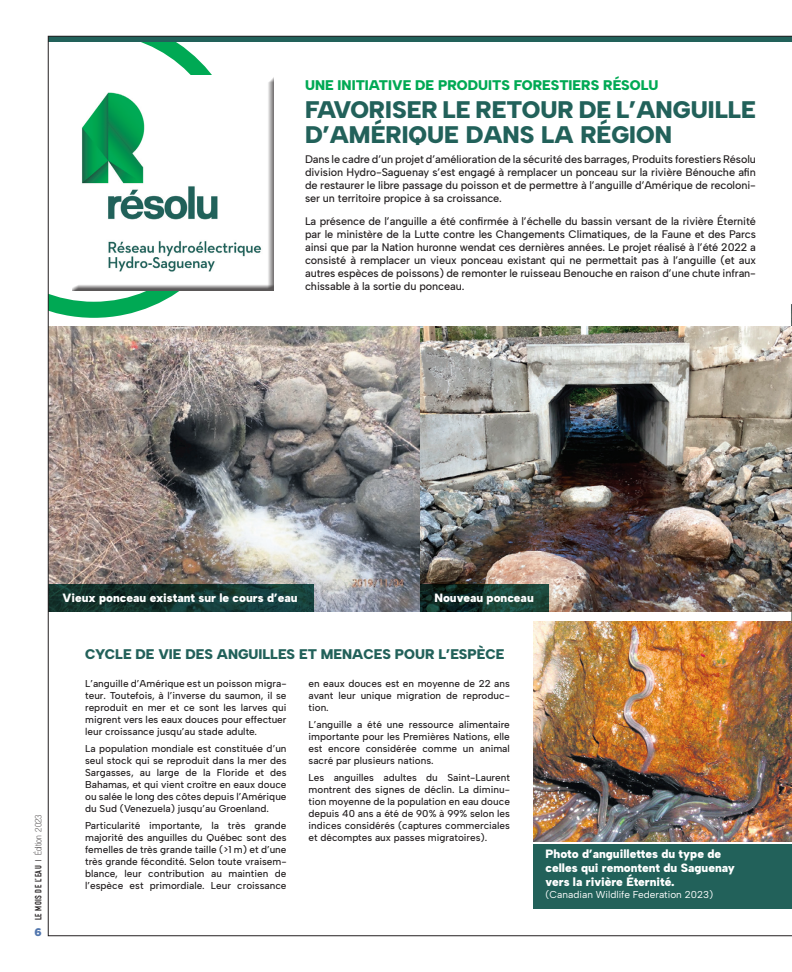
<style>
.page{position:relative;width:792px;height:972px;background:#fff}
.page>*{position:absolute;margin:0;border:0;box-sizing:border-box;transform-origin:0 0}
.t1{font:900 24px/25px "Albert Sans";color:#22615a}
.t2{font:900 14px "Albert Sans";color:#22615a}
.t3{font:900 14px "Albert Sans";color:#00a954}
.t4{font:900 12px/14px "Albert Sans";color:#fff}
.t5{font:500 11px/13px "Albert Sans";letter-spacing:-.01em;color:#231f20;text-align:justify}
.t6{font:900 11px "Gotham";color:#5176ae}
.t7{font:500 10px/12px "Albert Sans";color:#231f20;text-align:justify}
.t8{font:10px "Albert Sans";color:#fff}
.t9{font:9px "DIN Engschrift Std";letter-spacing:.05em;color:#231f20}
.s1{font-family:"Helvetica Neue LT Std";font-weight:100;font-stretch:condensed}
</style>
<div class="page">
<img style="left:48px;top:36px;width:744px;height:900px">
<h2 class="t3" style="left:305px;top:77px;width:355px">UNE INITIATIVE DE PRODUITS FORESTIERS RÉSOLU</h2>
<h1 class="t1" style="left:305px;top:97px;width:452px">FAVORISER LE RETOUR DE L’ANGUILLE<br>D’AMÉRIQUE DANS LA RÉGION</h1>
<p class="t5" style="left:305px;top:153px;width:452px">Dans le cadre d’un projet d’amélioration de la sécurité des barrages, Produits forestiers Résolu division Hydro-Saguenay s’est engagé à remplacer un ponceau sur la rivière Bénouche afin de restaurer le libre passage du poisson et de permettre à l’anguille d’Amérique de recoloni&shy;ser un territoire propice à sa croissance.</p>
<p class="t5" style="left:305px;top:215px;width:452px">La présence de l’anguille a été confirmée à l’échelle du bassin versant de la rivière Éternité par le ministère de la Lutte contre les Changements Climatiques, de la Faune et des Parcs ainsi que par la Nation huronne wendat ces dernières années. Le projet réalisé à l’été 2022 a consisté à remplacer un vieux ponceau existant qui ne permettait pas à l’anguille (et aux autres espèces de poissons) de remonter le ruisseau Benouche en raison d’une chute infran&shy;chissable à la sortie du ponceau.</p>
<p class="t9" style="left:33px;top:920px;width:108px;rotate:-90deg">LE MOIS DE L’EAU <span class="s1">Édition 2023</span></p>
<p class="t6" style="left:34px;top:924px;width:9px">6</p>
<p class="t4" style="left:62px;top:591px;width:237px">Vieux ponceau existant sur le cours d’eau</p>
<p class="t4" style="left:434px;top:591px;width:101px">Nouveau ponceau</p>
<h2 class="t2" style="left:85px;top:646px;width:421px">CYCLE DE VIE DES ANGUILLES ET MENACES POUR L’ESPÈCE</h2>
<p class="t7" style="left:85px;top:678px;width:203px">L’anguille d’Amérique est un poisson migra&shy;teur. Toutefois, à l’inverse du saumon, il se reproduit en mer et ce sont les larves qui migrent vers les eaux douces pour effectuer leur croissance jusqu’au stade adulte.</p>
<p class="t7" style="left:85px;top:743px;width:203px">La population mondiale est constituée d’un seul stock qui se reproduit dans la mer des Sargasses, au large de la Floride et des Bahamas, et qui vient croître en eaux douce ou salée le long des côtes depuis l’Amérique du Sud (Venezuela) jusqu’au Groenland.</p>
<p class="t7" style="left:85px;top:820px;width:203px">Particularité importante, la très grande majorité des anguilles du Québec sont des femelles de très grande taille (&gt;1 m) et d’une très grande fécondité. Selon toute vraisem&shy;blance, leur contribution au maintien de l’espèce est primordiale. Leur croissance</p>
<p class="t7" style="left:309px;top:678px;width:203px">en eaux douces est en moyenne de 22 ans avant leur unique migration de reproduc&shy;tion.</p>
<p class="t7" style="left:309px;top:719px;width:203px">L’anguille a été une ressource alimentaire importante pour les Premières Nations, elle est encore considérée comme un animal sacré par plusieurs nations.</p>
<p class="t7" style="left:309px;top:772px;width:203px">Les anguilles adultes du Saint-Laurent montrent des signes de déclin. La diminu&shy;tion moyenne de la population en eau douce depuis 40 ans a été de 90% à 99% selon les indices considérés (captures commerciales et décomptes aux passes migratoires).</p>
<p class="t4" style="left:546px;top:847px;width:191px">Photo d’anguillettes du type de celles qui remontent du Saguenay vers la rivière Éternité.</p>
<p class="t8" style="left:546px;top:889px;width:169px">(Canadian Wildlife Federation 2023)</p>
</div>
